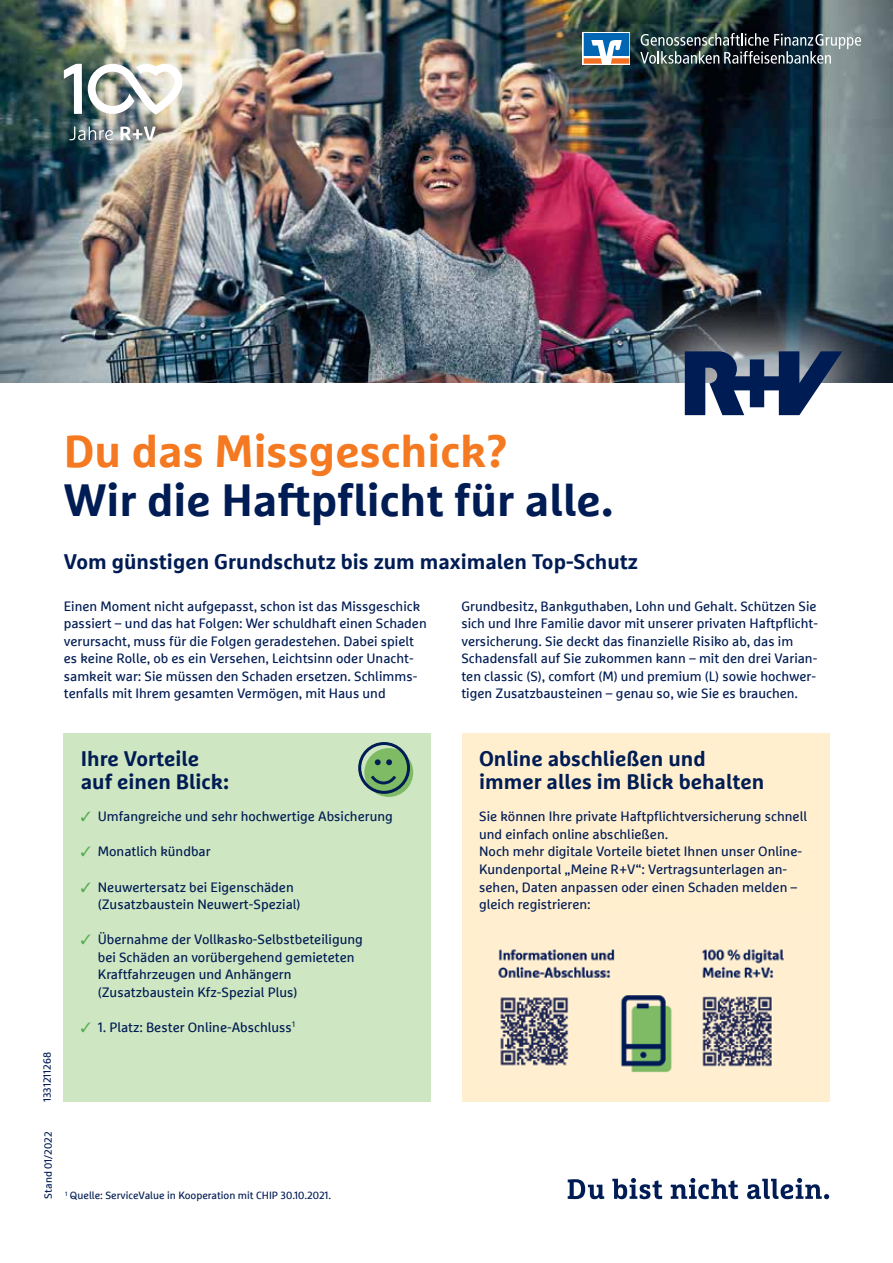
<style>
.page{position:relative;width:893px;height:1263px;background:#fff}
.page>*{position:absolute;margin:0;border:0;box-sizing:border-box;transform-origin:0 0}
.t1{font:700 45px "Marselisfor Ru V";color:#001c54}
.t2{font:700 45px "Marselisfor Ru V";color:#f47920}
.t3{font:700 21px/23.1px "Marselisfor Ru V";color:#001c54}
.t4{font:13.5px/17.5px "Marselisfor Ru V";color:#001c54}
.t5{font:10.5px "Marselisfor Ru V";color:#001c54}
.t6{font:6.15px "Marselisfor Ru V";color:#001c54}
.s1{color:#57aa54}
</style>
<div class="page">
<img style="left:0;top:0;width:893px;height:383px">
<div style="left:462px;top:733px;width:367px;height:369px;background:#ffefcf"></div>
<div style="left:64px;top:733px;width:367px;height:369px;background:#cee6c1"></div>
<div style="left:364px;top:748px;width:49px;height:49px;background:#7ebb64;border-radius:50%"></div>
<svg style="left:358px;top:742px;width:52px;height:52px"></svg>
<div style="left:593px;top:261px;width:300px;height:238px;background:#fff;opacity:.8"></div>
<div style="left:625px;top:293px;width:268px;height:160px;background:#fff;opacity:.8"></div>
<svg style="left:685px;top:351px;width:157px;height:64px"></svg>
<svg style="left:568px;top:1179px;width:36px;height:20px"></svg>
<svg style="left:612px;top:1178px;width:50px;height:21px"></svg>
<svg style="left:671px;top:1178px;width:67px;height:21px"></svg>
<svg style="left:747px;top:1178px;width:82px;height:21px"></svg>
<svg style="left:69px;top:127px;width:44px;height:13px"></svg>
<svg style="left:120px;top:127px;width:36px;height:13px"></svg>
<svg style="left:64px;top:64px;width:18px;height:50px"></svg>
<img style="left:88px;top:64px;width:94px;height:51px">
<svg style="left:640px;top:33px;width:221px;height:31px;background:#566367"></svg>
<svg style="left:583px;top:32px;width:47px;height:33px"></svg>
<svg style="left:584px;top:33px;width:45px;height:31px"></svg>
<img style="left:498px;top:949px;width:286px;height:124px">
<h1 class="t2" style="left:64px;top:423px;width:445px">Du das Missgeschick?</h1>
<h1 class="t1" style="left:64px;top:472px;width:551px">Wir die Haftpflicht für alle.</h1>
<h2 class="t3" style="left:64px;top:550px;width:576px">Vom günstigen Grundschutz bis zum maximalen Top-Schutz</h2>
<p class="t4" style="left:64px;top:597px;width:365px">Einen Moment nicht aufgepasst, schon ist das Missgeschick passiert – und das hat Folgen: Wer schuldhaft einen Schaden verursacht, muss für die Folgen geradestehen. Dabei spielt es keine Rolle, ob es ein Versehen, Leichtsinn oder Unacht&shy;samkeit war: Sie müssen den Schaden ersetzen. Schlimms&shy;tenfalls mit Ihrem gesamten Vermögen, mit Haus und</p>
<p class="t4" style="left:461px;top:597px;width:358px">Grundbesitz, Bankguthaben, Lohn und Gehalt. Schützen Sie sich und Ihre Familie davor mit unserer privaten Haftpflicht&shy;versicherung. Sie deckt das finanzielle Risiko ab, das im Schadensfall auf Sie zukommen kann – mit den drei Varian&shy;ten classic (S), comfort (M) und premium (L) sowie hochwer&shy;tigen Zusatzbausteinen – genau so, wie Sie es brauchen.</p>
<p class="t5" style="left:41px;top:1102px;width:51px;rotate:-90deg">1331211268</p>
<p class="t5" style="left:42px;top:1199px;width:68px;rotate:-90deg">Stand 01/2022</p>
<h2 class="t3" style="left:81px;top:746px;width:150px">Ihre Vorteile auf einen Blick:</h2>
<p class="t4" style="left:81px;top:807px;width:314px"><span class="s1">✓</span> Umfangreiche und sehr hochwertige Absicherung</p>
<p class="t4" style="left:81px;top:843px;width:131px"><span class="s1">✓</span> Monatlich kündbar</p>
<p class="t4" style="left:98px;top:878px;width:204px;text-indent:-17px"><span class="s1">✓</span> Neuwertersatz bei Eigenschäden (Zusatzbaustein Neuwert-Spezial)</p>
<p class="t4" style="left:98px;top:930px;width:267px;text-indent:-17px"><span class="s1">✓</span> Übernahme der Vollkasko-Selbstbeteiligung bei Schäden an vorübergehend gemieteten Kraftfahrzeugen und Anhängern (Zusatzbaustein Kfz-Spezial Plus)</p>
<p class="t4" style="left:81px;top:1018px;width:216px"><span class="s1">✓</span> 1. Platz: Bester Online-Abschluss<sup>1</sup></p>
<p class="t6" style="left:65px;top:1190px;width:4px">1</p>
<p class="t5" style="left:70px;top:1189px;width:263px">Quelle: ServiceValue in Kooperation mit CHIP 30.10.2021.</p>
<h2 class="t3" style="left:479px;top:746px;width:287px">Online abschließen und immer alles im Blick behalten</h2>
<p class="t4" style="left:479px;top:807px;width:329px">Sie können Ihre private Haftpflichtversicherung schnell und einfach online abschließen.<br>Noch mehr digitale Vorteile bietet Ihnen unser Online-Kundenportal „Meine R+V“: Vertragsunterlagen an&shy;sehen, Daten anpassen oder einen Schaden melden – gleich registrieren:</p>
</div>
